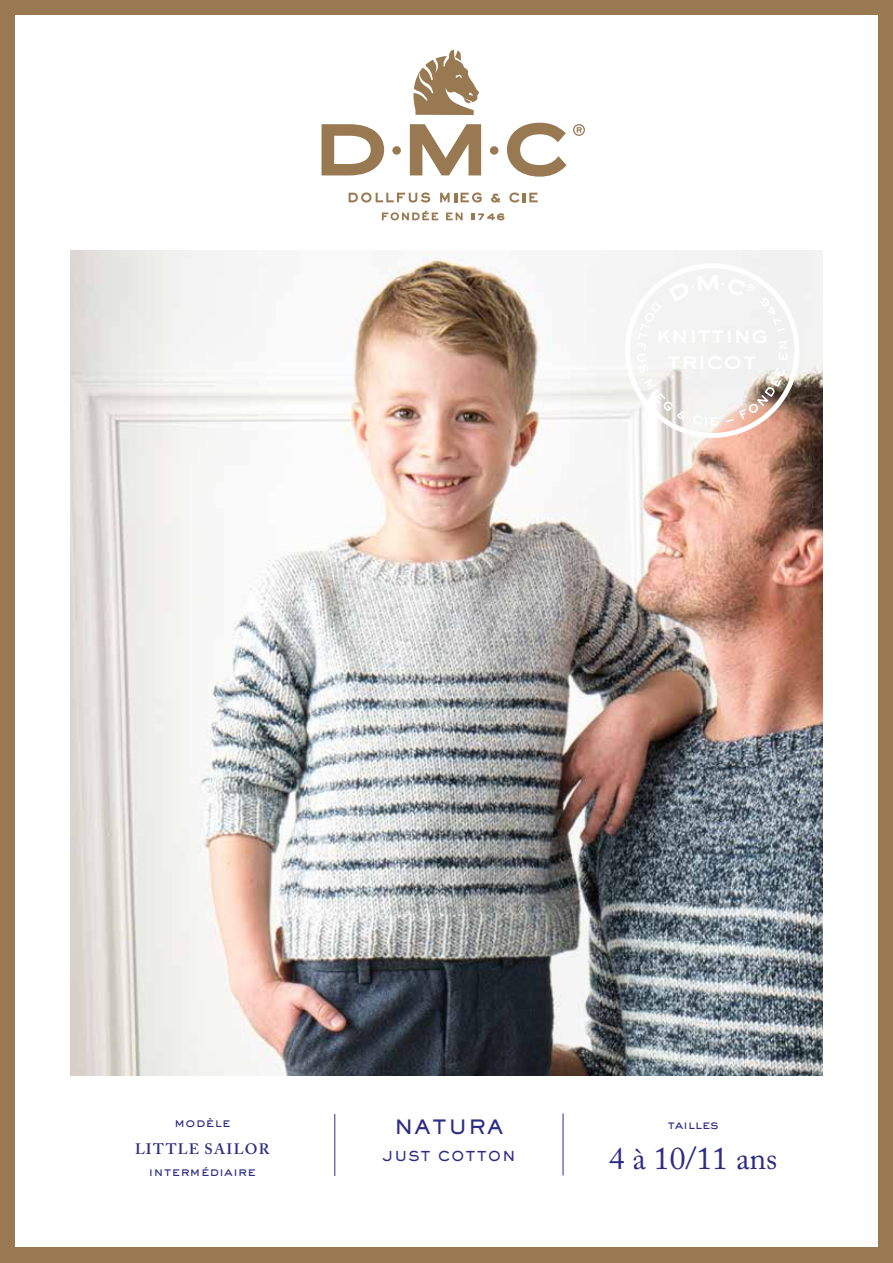
<style>
.page{position:relative;width:893px;height:1263px;background:#fff}
.page>*{position:absolute;margin:0;border:0;box-sizing:border-box;transform-origin:0 0}
.t1{font:31.5px "Adobe Caslon Pro";color:#2c2d84}
.t2{font:800 19.5px "Sackers Gothic Std";letter-spacing:.07em;color:#2c2d84}
.t3{font:600 15px "Adobe Caslon Pro";letter-spacing:.085em;color:#2c2d84}
.t4{font:800 13.5px "Sackers Gothic Std";letter-spacing:.07em;color:#2c2d84}
.t5{font:500 12.75px "Sackers Gothic Std";color:#2c2d84}
.t6{font:500 12.6px "Sackers Gothic Std";letter-spacing:-.02em;color:#2c2d84}
</style>
<div class="page">
<img style="left:70px;top:251px;width:753px;height:825px">
<div style="left:0;top:0;width:893px;height:15px;background:#987952"></div>
<div style="left:0;top:1247px;width:893px;height:16px;background:#987952"></div>
<div style="left:878px;top:0;width:15px;height:1263px;background:#987952"></div>
<div style="left:0;top:0;width:15px;height:1263px;background:#987952"></div>
<hr style="left:334px;top:1114px;width:1px;height:62px;background:#2c2d84">
<hr style="left:563px;top:1113px;width:1px;height:62px;background:#2c2d84">
<svg style="left:349px;top:192px;width:81px;height:11px"></svg>
<svg style="left:440px;top:192px;width:42px;height:11px"></svg>
<svg style="left:491px;top:193px;width:10px;height:10px"></svg>
<svg style="left:509px;top:192px;width:29px;height:11px"></svg>
<svg style="left:382px;top:211px;width:56px;height:9px"></svg>
<svg style="left:446px;top:213px;width:17px;height:7px"></svg>
<svg style="left:472px;top:213px;width:32px;height:7px"></svg>
<div style="left:490px;top:146px;width:8px;height:9px;background:#987952;border-radius:50%"></div>
<div style="left:392px;top:146px;width:9px;height:9px;background:#987952;border-radius:50%"></div>
<svg style="left:322px;top:124px;width:62px;height:51px"></svg>
<svg style="left:410px;top:124px;width:71px;height:51px"></svg>
<svg style="left:507px;top:123px;width:60px;height:54px"></svg>
<svg style="left:413px;top:50px;width:66px;height:65px"></svg>
<svg style="left:573px;top:124px;width:12px;height:12px"></svg>
<svg style="left:625px;top:263px;width:174px;height:175px"></svg>
<p class="t5" style="left:174px;top:1113px;width:58px">modèle</p>
<p class="t6" style="left:667px;top:1115px;width:53px">tailles</p>
<p class="t3" style="left:135px;top:1140px;width:136px">LITTLE SAILOR</p>
<p class="t5" style="left:149px;top:1162px;width:109px">intermédiaire</p>
<h2 class="t2" style="left:394px;top:1113px;width:111px">NATURA</h2>
<p class="t4" style="left:382px;top:1147px;width:134px">JUST COTTON</p>
<h1 class="t1" style="left:609px;top:1139px;width:170px">4 à 10/11 ans</h1>
</div>
